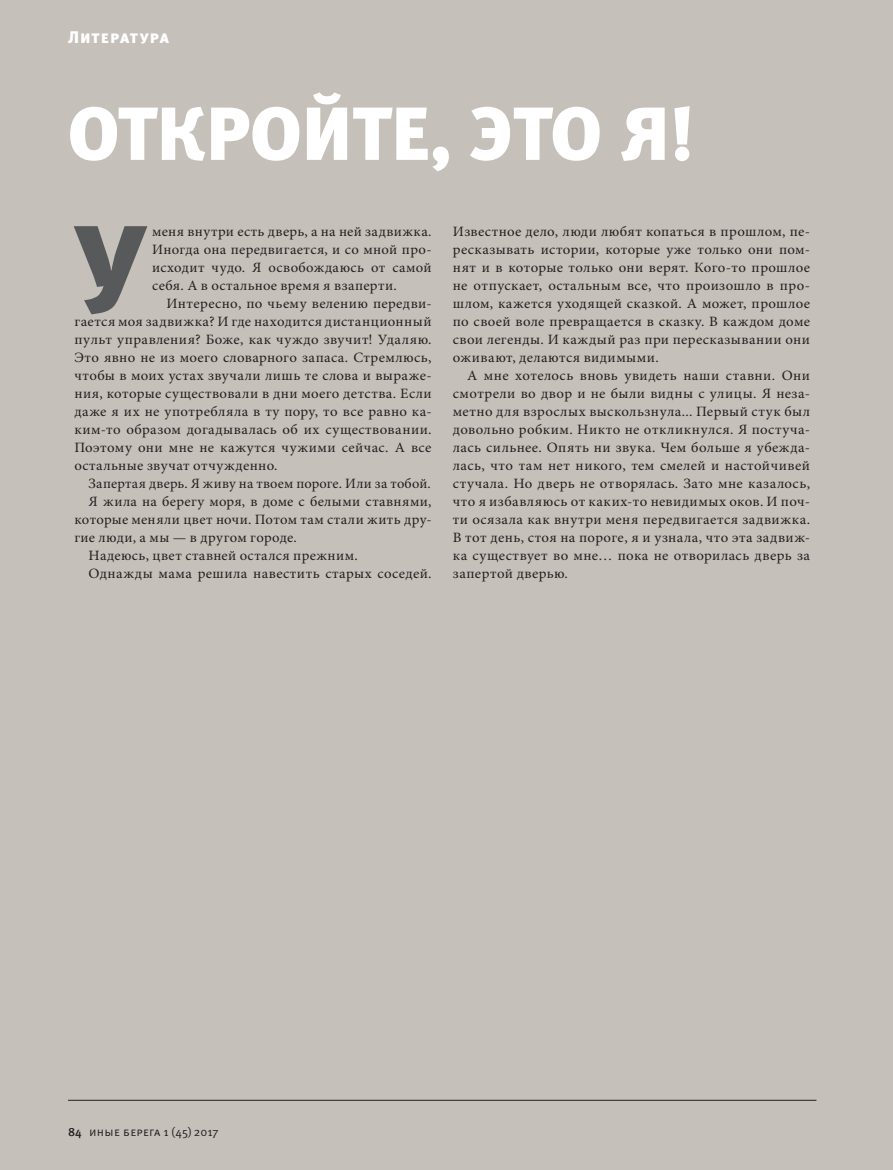
<style>
.page{position:relative;width:893px;height:1170px;background:#fff}
.page>*{position:absolute;margin:0;border:0;box-sizing:border-box;transform-origin:0 0}
.t1{font:900 117.6px "Meta Pro";color:#58595b}
.t2{font:900 75px "Meta Pro";color:#fff}
.t3{font:900 16.8px "Meta Pro";letter-spacing:.06em;color:#fff}
.t4{font:14.25px/18px "Minion Pro";letter-spacing:.03em;color:#231f20;text-align:justify;scale:1.04 1}
.t5{font:14.25px/18px "Minion Pro";letter-spacing:.03em;color:#231f20;text-align:justify}
.t6{font:12px "Meta Pro";letter-spacing:-.005em;color:#231f20}
.s1{font-weight:500}
</style>
<div class="page">
<div style="left:0;top:0;width:893px;height:1169px;background:#c5c0b9"></div>
<hr style="left:68px;top:1099px;width:748px;height:1px;background:#231f20">
<p class="t3" style="left:68px;top:31px;width:103px">Литература</p>
<h2 class="t2" style="left:67px;top:106px;width:628px">ОТКРОЙТЕ, ЭТО Я!</h2>
<h1 class="t1" style="left:74px;top:224px;width:72px">У</h1>
<p class="t5" style="left:152px;top:224px;width:281px">меня внутри есть дверь, а на ней задвижка.<br>Иногда она передвигается, и со мной про&shy;исходит чудо. Я освобождаюсь от самой себя. А в остальное время я взаперти.</p>
<p class="t4" style="left:74px;top:296px;width:345px;text-indent:92px">Интересно, по чьему велению передви&shy;гается моя задвижка? И где находится дистанционный пульт управления? Боже, как чуждо звучит! Удаляю.<br>Это явно не из моего словарного запаса. Стремлюсь, чтобы в моих устах звучали лишь те слова и выраже&shy;ния, которые существовали в дни моего детства. Если даже я их не употребляла в ту пору, то все равно ка&shy;ким-то образом догадывалась об их существовании.<br>Поэтому они мне не кажутся чужими сейчас. А все остальные звучат отчужденно.</p>
<p class="t5" style="left:89px;top:476px;width:344px">Запертая дверь. Я живу на твоем пороге. Или за тобой.</p>
<p class="t5" style="left:89px;top:494px;width:344px">Я жила на берегу моря, в доме с белыми ставнями,</p>
<p class="t5" style="left:74px;top:512px;width:359px">которые меняли цвет ночи. Потом там стали жить дру-</p>
<p class="t5" style="left:74px;top:530px;width:224px">гие люди, а мы — в другом городе.</p>
<p class="t5" style="left:89px;top:548px;width:271px">Надеюсь, цвет ставней остался прежним.</p>
<p class="t4" style="left:89px;top:566px;width:331px">Однажды мама решила навестить старых соседей.</p>
<p class="t4" style="left:453px;top:224px;width:345px">Известное дело, люди любят копаться в прошлом, пе&shy;ресказывать истории, которые уже только они пом&shy;нят и в которые только они верят. Кого-то прошлое не отпускает, остальным все, что произошло в про&shy;шлом, кажется уходящей сказкой. А может, прошлое по своей воле превращается в сказку. В каждом доме свои легенды. И каждый раз при пересказывании они оживают, делаются видимыми.</p>
<p class="t4" style="left:453px;top:368px;width:345px;text-indent:14px">А мне хотелось вновь увидеть наши ставни. Они смотрели во двор и не были видны с улицы. Я неза&shy;метно для взрослых выскользнула... Первый стук был довольно робким. Никто не откликнулся. Я постуча&shy;лась сильнее. Опять ни звука. Чем больше я убежда&shy;лась, что там нет никого, тем смелей и настойчивей стучала. Но дверь не отворялась. Зато мне казалось, что я избавляюсь от каких-то невидимых оков. И поч&shy;ти осязала как внутри меня передвигается задвижка.<br>В тот день, стоя на пороге, я и узнала, что эта задвиж&shy;ка существует во мне… пока не отворилась дверь за запертой дверью.</p>
<p class="t6" style="left:68px;top:1127px;width:152px"><span class="s1">84</span> иные берега 1 (45) 2017</p>
</div>
